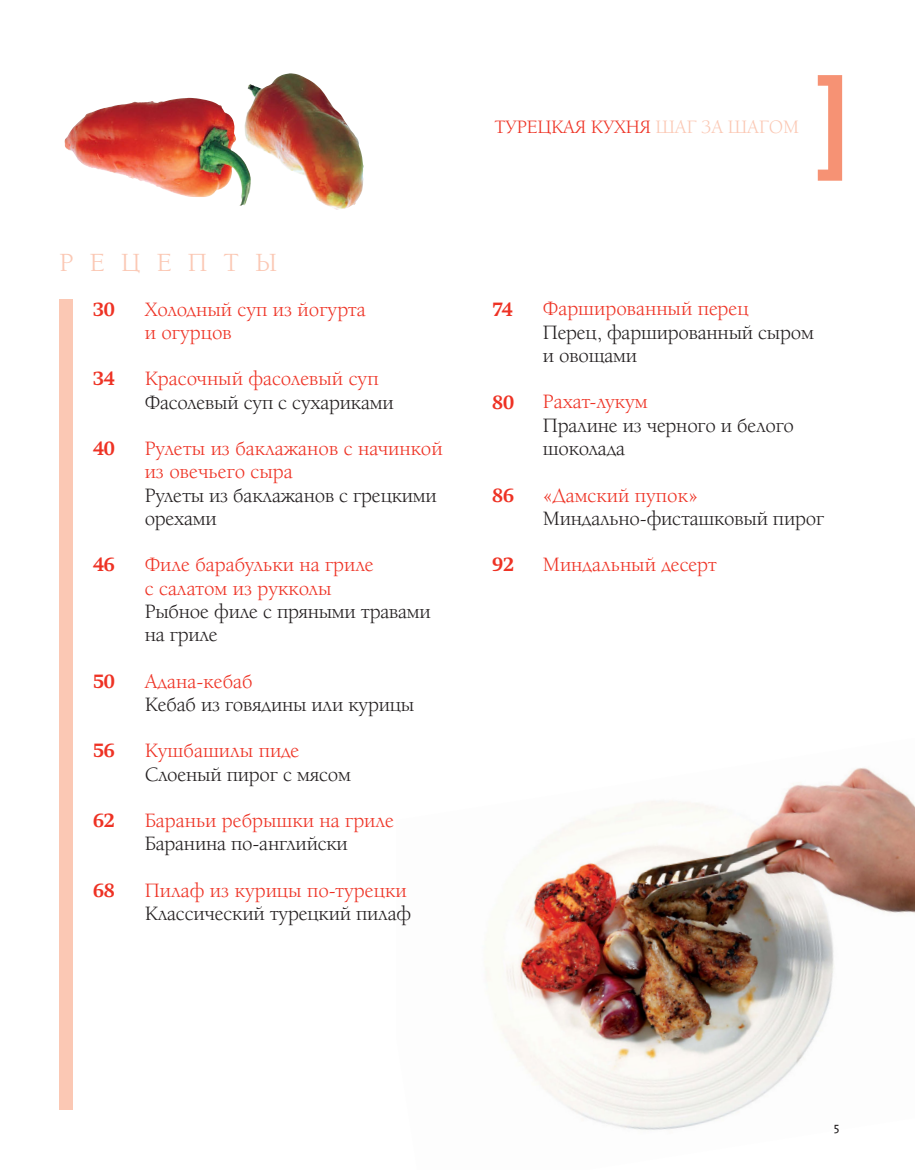
<style>
.page{position:relative;width:915px;height:1170px;background:#fff}
.page>*{position:absolute;margin:0;border:0;box-sizing:border-box;transform-origin:0 0}
.t1{font:27px "Alliance";letter-spacing:.6em;color:#fbc8b4}
.t2{font:21px/23.2px "Alliance";letter-spacing:-.01em;color:#231f20}
.t3{font:21px/23.2px "Alliance";color:#ee3224}
.t4{font:700 21px "Swift EF";letter-spacing:-.01em;color:#ee3224}
.t5{font:19.5px "Alliance";letter-spacing:-.01em;color:#ee3224}
.t6{font:12px "The Sans";color:#231f20}
.s1{color:#fbc8b4}
</style>
<div class="page">
<img style="left:484px;top:767px;width:431px;height:363px">
<img style="left:188px;top:73px;width:176px;height:137px">
<div style="left:60px;top:300px;width:13px;height:810px;background:#fbc8b4"></div>
<svg style="left:818px;top:75px;width:24px;height:106px"></svg>
<p class="t1" style="left:60px;top:252px;width:219px">РЕЦЕПТЫ</p>
<p class="t4" style="left:93px;top:297px;width:23px">30</p>
<p class="t4" style="left:93px;top:367px;width:23px">34</p>
<p class="t4" style="left:93px;top:437px;width:23px">40</p>
<p class="t4" style="left:93px;top:553px;width:23px">46</p>
<p class="t4" style="left:93px;top:669px;width:23px">50</p>
<p class="t4" style="left:93px;top:739px;width:23px">56</p>
<p class="t4" style="left:93px;top:809px;width:23px">62</p>
<p class="t4" style="left:93px;top:879px;width:23px">68</p>
<p class="t3" style="left:145px;top:302px;width:223px">Холодный суп из йогурта и огурцов</p>
<p class="t3" style="left:145px;top:371px;width:235px">Красочный фасолевый суп</p>
<p class="t2" style="left:145px;top:395px;width:250px">Фасолевый суп с сухариками</p>
<p class="t3" style="left:145px;top:441px;width:299px">Рулеты из баклажанов с начинкой из овечьего сыра</p>
<p class="t2" style="left:145px;top:488px;width:294px">Рулеты из баклажанов с грецкими орехами</p>
<p class="t3" style="left:145px;top:557px;width:231px">Филе барабульки на гриле с салатом из рукколы</p>
<p class="t2" style="left:145px;top:604px;width:287px">Рыбное филе с пряными травами на гриле</p>
<p class="t3" style="left:145px;top:674px;width:109px">Адана-кебаб</p>
<p class="t2" style="left:145px;top:697px;width:271px">Кебаб из говядины или курицы</p>
<p class="t3" style="left:145px;top:743px;width:156px">Кушбашилы пиде</p>
<p class="t2" style="left:145px;top:767px;width:208px">Слоеный пирог с мясом</p>
<p class="t3" style="left:145px;top:813px;width:251px">Бараньи ребрышки на гриле</p>
<p class="t2" style="left:145px;top:836px;width:205px">Баранина по-английски</p>
<p class="t3" style="left:145px;top:883px;width:263px">Пилаф из курицы по-турецки</p>
<p class="t2" style="left:145px;top:906px;width:268px">Классический турецкий пилаф</p>
<p class="t5" style="left:494px;top:119px;width:306px">ТУРЕЦКАЯ КУХНЯ <span class="s1">ШАГ ЗА ШАГОМ</span></p>
<p class="t4" style="left:492px;top:297px;width:22px">74</p>
<p class="t4" style="left:492px;top:390px;width:23px">80</p>
<p class="t4" style="left:492px;top:483px;width:23px">86</p>
<p class="t4" style="left:492px;top:553px;width:23px">92</p>
<p class="t3" style="left:543px;top:302px;width:207px">Фаршированный перец</p>
<p class="t2" style="left:543px;top:325px;width:272px">Перец, фаршированный сыром и овощами</p>
<p class="t3" style="left:543px;top:395px;width:106px">Рахат-лукум</p>
<p class="t2" style="left:543px;top:418px;width:252px">Пралине из черного и белого шоколада</p>
<p class="t3" style="left:543px;top:488px;width:157px">«Дамский пупок»</p>
<p class="t2" style="left:543px;top:511px;width:283px">Миндально-фисташковый пирог</p>
<p class="t3" style="left:543px;top:557px;width:175px">Миндальный десерт</p>
<p class="t6" style="left:834px;top:1117px;width:7px">5</p>
</div>
